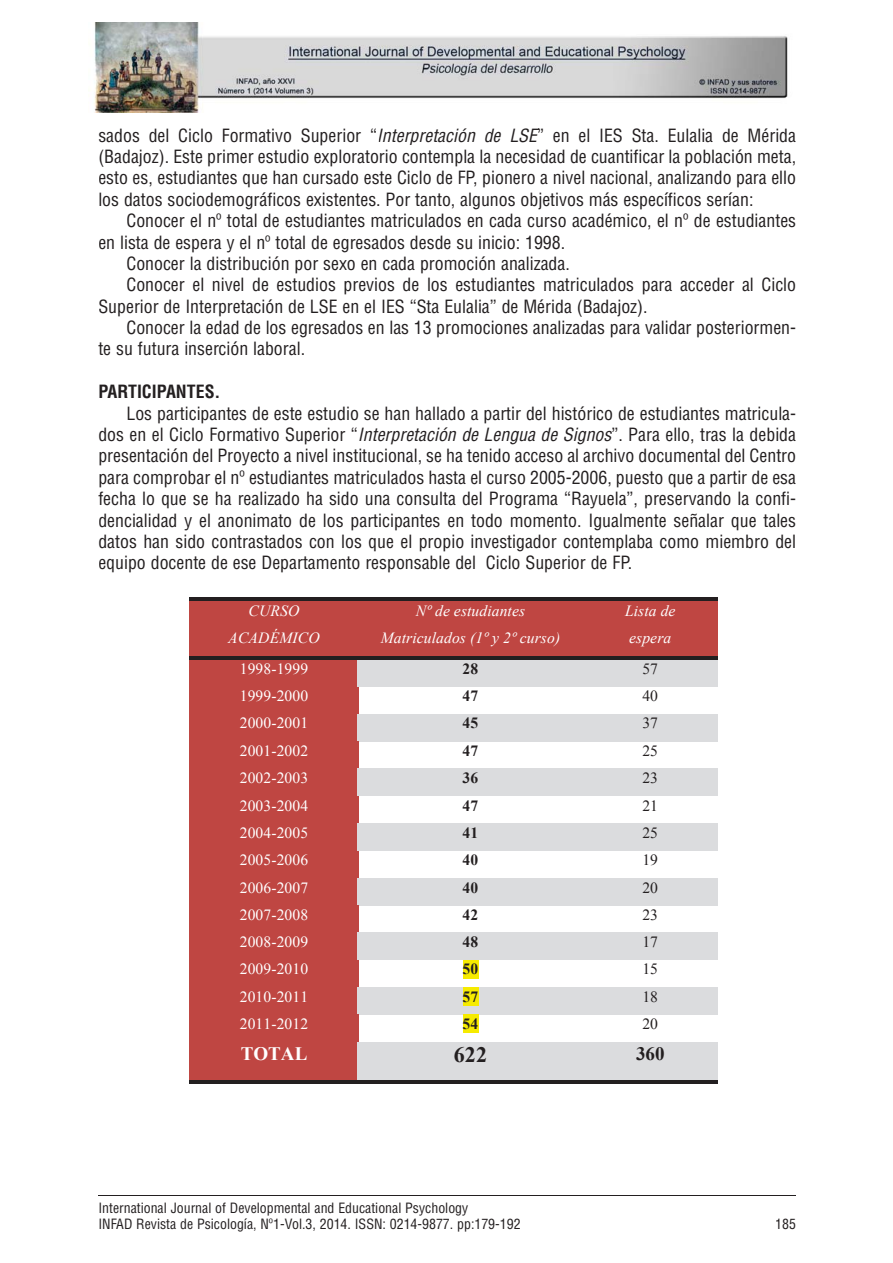
<style>
.page{position:relative;width:893px;height:1263px;background:#fff}
.page>*{position:absolute;margin:0;border:0;box-sizing:border-box;transform-origin:0 0}
.t1{font:22.05px "Times New Roman PS Bold MT+PDPKIS";color:#231f20}
.t2{font:19.05px "Times New Roman PS Bold MT+PDPKIS";color:#fff}
.t3{font:19.05px "Times New Roman PS Bold MT+PDPKIS";color:#231f20}
.t4{font:condensed 17.85px/21.5px "Helvetica";color:#231f20;text-align:justify}
.t5{font:700 condensed 17.85px "Helvetica";color:#231f20}
.t6{font:15.6px "Times New Roman PSMT+CQNLDD";letter-spacing:.01em;color:#fff}
.t7{font:15.6px/27.3px "Times New Roman PS Italic MT+BZGQZW";letter-spacing:.005em;color:#fff;text-align:center}
.t8{font:15.6px "Times New Roman PS Bold MT+PDPKIS";letter-spacing:.01em;color:#231f20}
.t9{font:15.6px "Times New Roman PSMT+CQNLDD";letter-spacing:.01em;color:#231f20}
.t10{font:condensed 13.8px/16.6px "Helvetica";color:#231f20}
.s1{font-style:italic}
</style>
<div class="page">
<hr style="left:98px;top:1195px;width:698px;height:1px;background:#231f20">
<div style="left:189px;top:601px;width:169px;height:55px;background:#bf4642"></div>
<div style="left:357px;top:601px;width:226px;height:55px;background:#bf4642"></div>
<div style="left:582px;top:601px;width:136px;height:55px;background:#bf4642"></div>
<hr style="left:189px;top:598px;width:529px;height:3px;background:#231f20">
<div style="left:189px;top:659px;width:169px;height:28px;background:#bf4642"></div>
<div style="left:357px;top:659px;width:226px;height:28px;background:#dbdcde"></div>
<div style="left:582px;top:659px;width:136px;height:28px;background:#dbdcde"></div>
<hr style="left:189px;top:656px;width:529px;height:3px;background:#231f20">
<div style="left:189px;top:687px;width:169px;height:27px;background:#bf4642"></div>
<div style="left:189px;top:714px;width:169px;height:27px;background:#bf4642"></div>
<div style="left:357px;top:714px;width:226px;height:27px;background:#dbdcde"></div>
<div style="left:582px;top:714px;width:136px;height:27px;background:#dbdcde"></div>
<div style="left:189px;top:741px;width:169px;height:28px;background:#bf4642"></div>
<div style="left:189px;top:769px;width:169px;height:27px;background:#bf4642"></div>
<div style="left:357px;top:769px;width:226px;height:27px;background:#dbdcde"></div>
<div style="left:582px;top:769px;width:136px;height:27px;background:#dbdcde"></div>
<div style="left:189px;top:796px;width:169px;height:27px;background:#bf4642"></div>
<div style="left:189px;top:823px;width:169px;height:28px;background:#bf4642"></div>
<div style="left:357px;top:823px;width:226px;height:28px;background:#dbdcde"></div>
<div style="left:582px;top:823px;width:136px;height:28px;background:#dbdcde"></div>
<div style="left:189px;top:851px;width:169px;height:27px;background:#bf4642"></div>
<div style="left:189px;top:878px;width:169px;height:28px;background:#bf4642"></div>
<div style="left:357px;top:878px;width:226px;height:28px;background:#dbdcde"></div>
<div style="left:582px;top:878px;width:136px;height:28px;background:#dbdcde"></div>
<div style="left:189px;top:905px;width:169px;height:28px;background:#bf4642"></div>
<div style="left:189px;top:933px;width:169px;height:27px;background:#bf4642"></div>
<div style="left:357px;top:933px;width:226px;height:27px;background:#dbdcde"></div>
<div style="left:582px;top:933px;width:136px;height:27px;background:#dbdcde"></div>
<div style="left:189px;top:960px;width:169px;height:27px;background:#bf4642"></div>
<div style="left:463px;top:960px;width:16px;height:18px;background:#f6eb00"></div>
<div style="left:189px;top:987px;width:169px;height:28px;background:#bf4642"></div>
<div style="left:357px;top:987px;width:226px;height:28px;background:#dbdcde"></div>
<div style="left:463px;top:987px;width:16px;height:19px;background:#f6eb00"></div>
<div style="left:582px;top:987px;width:136px;height:28px;background:#dbdcde"></div>
<div style="left:189px;top:1015px;width:169px;height:27px;background:#bf4642"></div>
<div style="left:463px;top:1015px;width:16px;height:18px;background:#f6eb00"></div>
<div style="left:189px;top:1042px;width:169px;height:38px;background:#bf4642"></div>
<div style="left:357px;top:1042px;width:226px;height:38px;background:#dbdcde"></div>
<div style="left:582px;top:1042px;width:136px;height:38px;background:#dbdcde"></div>
<hr style="left:189px;top:1080px;width:169px;height:4px;background:#231f20">
<hr style="left:357px;top:1080px;width:226px;height:4px;background:#231f20">
<hr style="left:582px;top:1080px;width:136px;height:4px;background:#231f20">
<img style="left:94px;top:22px;width:694px;height:90px">
<p class="t4" style="left:98px;top:126px;width:699px">sados del Ciclo Formativo Superior “<span class="s1">Interpretación de LSE</span>” en el IES Sta. Eulalia de Mérida (Badajoz). Este primer estudio exploratorio contempla la necesidad de cuantificar la población meta, esto es, estudiantes que han cursado este Ciclo de FP, pionero a nivel nacional, analizando para ello los datos sociodemográficos existentes. Por tanto, algunos objetivos más específicos serían:</p>
<p class="t4" style="left:126px;top:211px;width:671px">Conocer el nº total de estudiantes matriculados en cada curso académico, el nº de estudiantes</p>
<p class="t4" style="left:98px;top:233px;width:468px">en lista de espera y el nº total de egresados desde su inicio: 1998.</p>
<p class="t4" style="left:126px;top:254px;width:445px">Conocer la distribución por sexo en cada promoción analizada.</p>
<p class="t4" style="left:126px;top:276px;width:671px">Conocer el nivel de estudios previos de los estudiantes matriculados para acceder al Ciclo</p>
<p class="t4" style="left:98px;top:297px;width:551px">Superior de Interpretación de LSE en el IES “Sta Eulalia” de Mérida (Badajoz).</p>
<p class="t4" style="left:126px;top:318px;width:671px">Conocer la edad de los egresados en las 13 promociones analizadas para validar posteriormen-</p>
<p class="t4" style="left:98px;top:340px;width:208px">te su futura inserción laboral.</p>
<p class="t5" style="left:98px;top:385px;width:124px">PARTICIPANTES.</p>
<p class="t4" style="left:98px;top:404px;width:699px;text-indent:28px">Los participantes de este estudio se han hallado a partir del histórico de estudiantes matricula&shy;dos en el Ciclo Formativo Superior “<span class="s1">Interpretación de Lengua de Signos</span>”. Para ello, tras la debida presentación del Proyecto a nivel institucional, se ha tenido acceso al archivo documental del Centro para comprobar el nº estudiantes matriculados hasta el curso 2005-2006, puesto que a partir de esa fecha lo que se ha realizado ha sido una consulta del Programa “Rayuela”, preservando la confi&shy;dencialidad y el anonimato de los participantes en todo momento. Igualmente señalar que tales datos han sido contrastados con los que el propio investigador contemplaba como miembro del equipo docente de ese Departamento responsable del Ciclo Superior de FP.</p>
<p class="t7" style="left:228px;top:597px;width:93px">CURSO<br>ACADÉMICO</p>
<p class="t7" style="left:381px;top:597px;width:181px">Nº de estudiantes<br>Matriculados (1º y 2º curso)</p>
<p class="t7" style="left:625px;top:597px;width:52px;text-align:left">Lista de espera</p>
<p class="t6" style="left:240px;top:660px;width:70px">1998-1999</p>
<p class="t8" style="left:463px;top:660px;width:17px">28</p>
<p class="t9" style="left:642px;top:660px;width:17px">57</p>
<p class="t6" style="left:240px;top:688px;width:70px">1999-2000</p>
<p class="t8" style="left:463px;top:688px;width:17px">47</p>
<p class="t9" style="left:642px;top:688px;width:17px">40</p>
<p class="t6" style="left:240px;top:715px;width:70px">2000-2001</p>
<p class="t8" style="left:463px;top:715px;width:17px">45</p>
<p class="t9" style="left:642px;top:715px;width:17px">37</p>
<p class="t6" style="left:240px;top:742px;width:70px">2001-2002</p>
<p class="t8" style="left:463px;top:742px;width:17px">47</p>
<p class="t9" style="left:642px;top:742px;width:17px">25</p>
<p class="t6" style="left:240px;top:769px;width:70px">2002-2003</p>
<p class="t8" style="left:463px;top:769px;width:17px">36</p>
<p class="t9" style="left:642px;top:769px;width:17px">23</p>
<p class="t6" style="left:240px;top:797px;width:70px">2003-2004</p>
<p class="t8" style="left:463px;top:797px;width:17px">47</p>
<p class="t9" style="left:642px;top:797px;width:17px">21</p>
<p class="t6" style="left:240px;top:824px;width:70px">2004-2005</p>
<p class="t8" style="left:463px;top:824px;width:17px">41</p>
<p class="t9" style="left:642px;top:824px;width:17px">25</p>
<p class="t6" style="left:240px;top:851px;width:70px">2005-2006</p>
<p class="t8" style="left:463px;top:851px;width:17px">40</p>
<p class="t9" style="left:642px;top:851px;width:17px">19</p>
<p class="t6" style="left:240px;top:879px;width:70px">2006-2007</p>
<p class="t8" style="left:463px;top:879px;width:17px">40</p>
<p class="t9" style="left:642px;top:879px;width:17px">20</p>
<p class="t6" style="left:240px;top:906px;width:70px">2007-2008</p>
<p class="t8" style="left:463px;top:906px;width:17px">42</p>
<p class="t9" style="left:642px;top:906px;width:17px">23</p>
<p class="t6" style="left:240px;top:933px;width:70px">2008-2009</p>
<p class="t8" style="left:463px;top:933px;width:17px">48</p>
<p class="t9" style="left:642px;top:933px;width:17px">17</p>
<p class="t6" style="left:240px;top:960px;width:70px">2009-2010</p>
<p class="t8" style="left:463px;top:960px;width:17px">50</p>
<p class="t9" style="left:642px;top:960px;width:17px">15</p>
<p class="t6" style="left:240px;top:988px;width:70px">2010-2011</p>
<p class="t8" style="left:463px;top:988px;width:17px">57</p>
<p class="t9" style="left:642px;top:988px;width:17px">18</p>
<p class="t6" style="left:240px;top:1015px;width:70px">2011-2012</p>
<p class="t8" style="left:463px;top:1015px;width:17px">54</p>
<p class="t9" style="left:642px;top:1015px;width:17px">20</p>
<p class="t2" style="left:241px;top:1043px;width:68px">TOTAL</p>
<p class="t1" style="left:454px;top:1043px;width:35px">622</p>
<p class="t3" style="left:636px;top:1043px;width:30px">360</p>
<p class="t10" style="left:98px;top:1200px;width:424px">International Journal of Developmental and Educational Psychology<br>INFAD Revista de Psicología, Nº1-Vol.3, 2014. ISSN: 0214-9877. pp:179-192</p>
<p class="t10" style="left:775px;top:1217px;width:22px">185</p>
</div>
